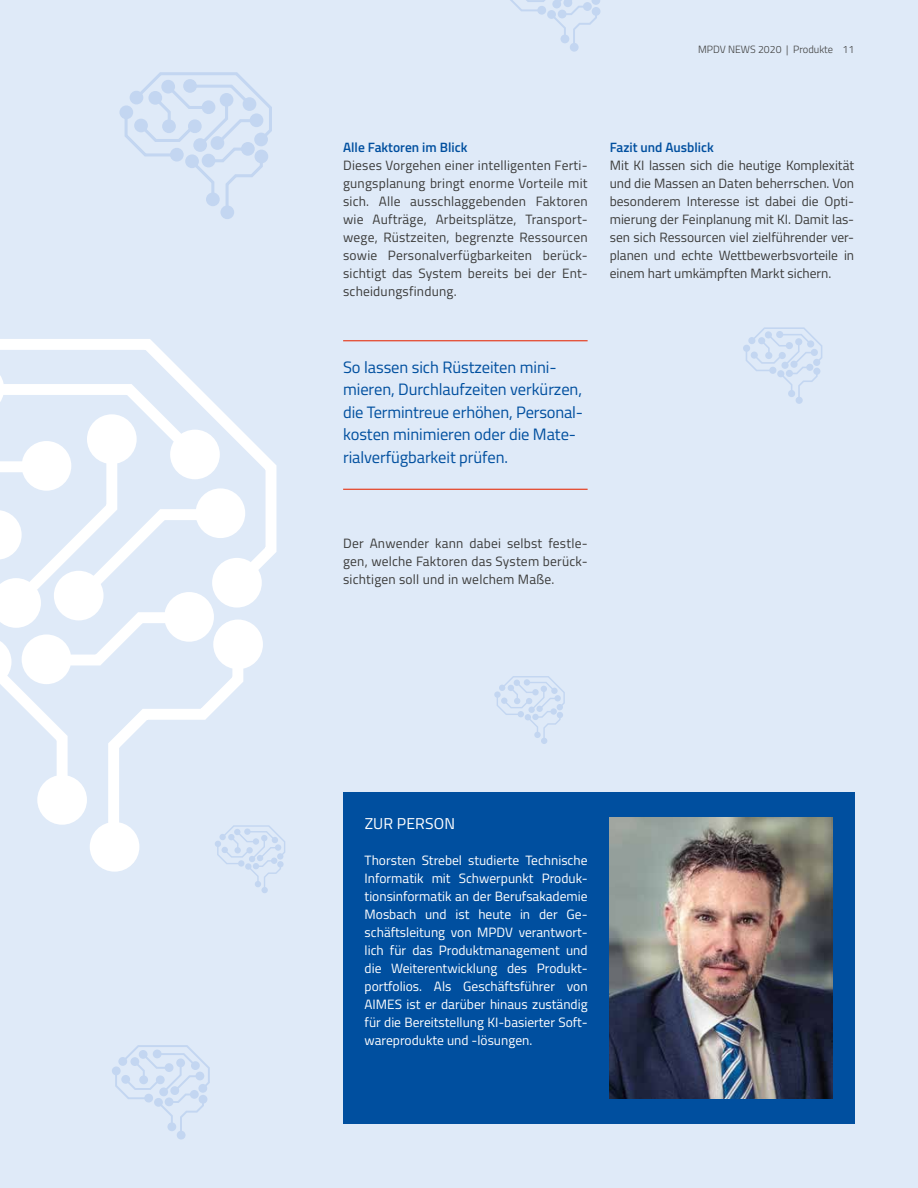
<style>
.page{position:relative;width:918px;height:1188px;background:#dfeaf8}
.page>*{position:absolute;margin:0;border:0;box-sizing:border-box;transform-origin:0 0}
.t1{font:16.5px/22.5px "Titillium";letter-spacing:-.005em;color:#004f9f}
.t2{font:15.75px "Titillium";letter-spacing:.01em;color:#fff}
.t3{font:13.5px/18px "Titillium";letter-spacing:.015em;color:#3c3c3b;text-align:justify}
.t4{font:13.5px/18px "Titillium";color:#fff}
.t5{font:600 13.5px "Titillium";color:#004f9f}
.t6{font:300 10.5px "Titillium";color:#3c3c3b}
</style>
<div class="page">
<div style="left:343px;top:793px;width:511px;height:331px;background:#004f9f"></div>
<img style="left:610px;top:818px;width:222px;height:281px">
<svg style="left:0;top:339px;width:175px;height:25px"></svg>
<div style="left:743px;top:345px;width:7px;height:7px;background:#c3d6f1;border-radius:50%"></div>
<div style="left:796px;top:397px;width:7px;height:7px;background:#c3d6f1;border-radius:50%"></div>
<svg style="left:746px;top:327px;width:77px;height:75px"></svg>
<div style="left:494px;top:691px;width:7px;height:7px;background:#c3d6f1;border-radius:50%"></div>
<svg style="left:496px;top:676px;width:69px;height:68px"></svg>
<svg style="left:112px;top:1066px;width:9px;height:9px"></svg>
<svg style="left:177px;top:1131px;width:9px;height:9px"></svg>
<svg style="left:114px;top:1045px;width:96px;height:92px"></svg>
<svg style="left:119px;top:105px;width:14px;height:14px"></svg>
<div style="left:220px;top:205px;width:14px;height:14px;background:#c3d6f1;border-radius:50%"></div>
<svg style="left:123px;top:72px;width:149px;height:143px"></svg>
<svg style="left:570px;top:43px;width:9px;height:9px"></svg>
<svg style="left:510px;top:0;width:91px;height:49px"></svg>
<div style="left:261px;top:887px;width:7px;height:6px;background:#c3d6f1;border-radius:50%"></div>
<svg style="left:0;top:364px;width:285px;height:527px"></svg>
<hr style="left:343px;top:340px;width:245px;height:1px;background:#e63312">
<hr style="left:343px;top:489px;width:245px;height:1px;background:#e63312">
<p class="t6" style="left:698px;top:41px;width:158px">MPDV NEWS 2020 | Produkte 11</p>
<p class="t5" style="left:343px;top:137px;width:126px">Alle Faktoren im Blick</p>
<p class="t3" style="left:343px;top:156px;width:246px">Dieses Vorgehen einer intelligenten Ferti&shy;gungsplanung bringt enorme Vorteile mit sich. Alle ausschlaggebenden Faktoren wie Aufträge, Arbeitsplätze, Transport&shy;wege, Rüstzeiten, begrenzte Ressourcen sowie Personalverfügbarkeiten berück&shy;sichtigt das System bereits bei der Ent&shy;scheidungsfindung.</p>
<p class="t5" style="left:610px;top:137px;width:106px">Fazit und Ausblick</p>
<p class="t3" style="left:610px;top:156px;width:246px">Mit KI lassen sich die heutige Komplexität und die Massen an Daten beherrschen. Von besonderem Interesse ist dabei die Opti&shy;mierung der Feinplanung mit KI. Damit las&shy;sen sich Ressourcen viel zielführender ver&shy;planen und echte Wettbewerbsvorteile in einem hart umkämpften Markt sichern.</p>
<p class="t1" style="left:343px;top:355px;width:240px">So lassen sich Rüstzeiten mini&shy;mieren, Durchlaufzeiten verkürzen, die Termintreue erhöhen, Personal&shy;kosten minimieren oder die Mate&shy;rialverfügbarkeit prüfen.</p>
<p class="t3" style="left:343px;top:534px;width:246px">Der Anwender kann dabei selbst festle&shy;gen, welche Faktoren das System berück&shy;sichtigen soll und in welchem Maße.</p>
<p class="t2" style="left:365px;top:812px;width:92px">ZUR PERSON</p>
<p class="t4" style="left:365px;top:851px;width:225px">Thorsten Strebel studierte Technische Informatik mit Schwerpunkt Produk&shy;tionsinformatik an der Berufsakademie Mosbach und ist heute in der Ge&shy;schäftsleitung von MPDV verantwort&shy;lich für das Produktmanagement und die Weiterentwicklung des Produkt&shy;portfolios. Als Geschäftsführer von AIMES ist er darüber hinaus zuständig für die Bereitstellung KI-basierter Soft&shy;wareprodukte und -lösungen.</p>
</div>
